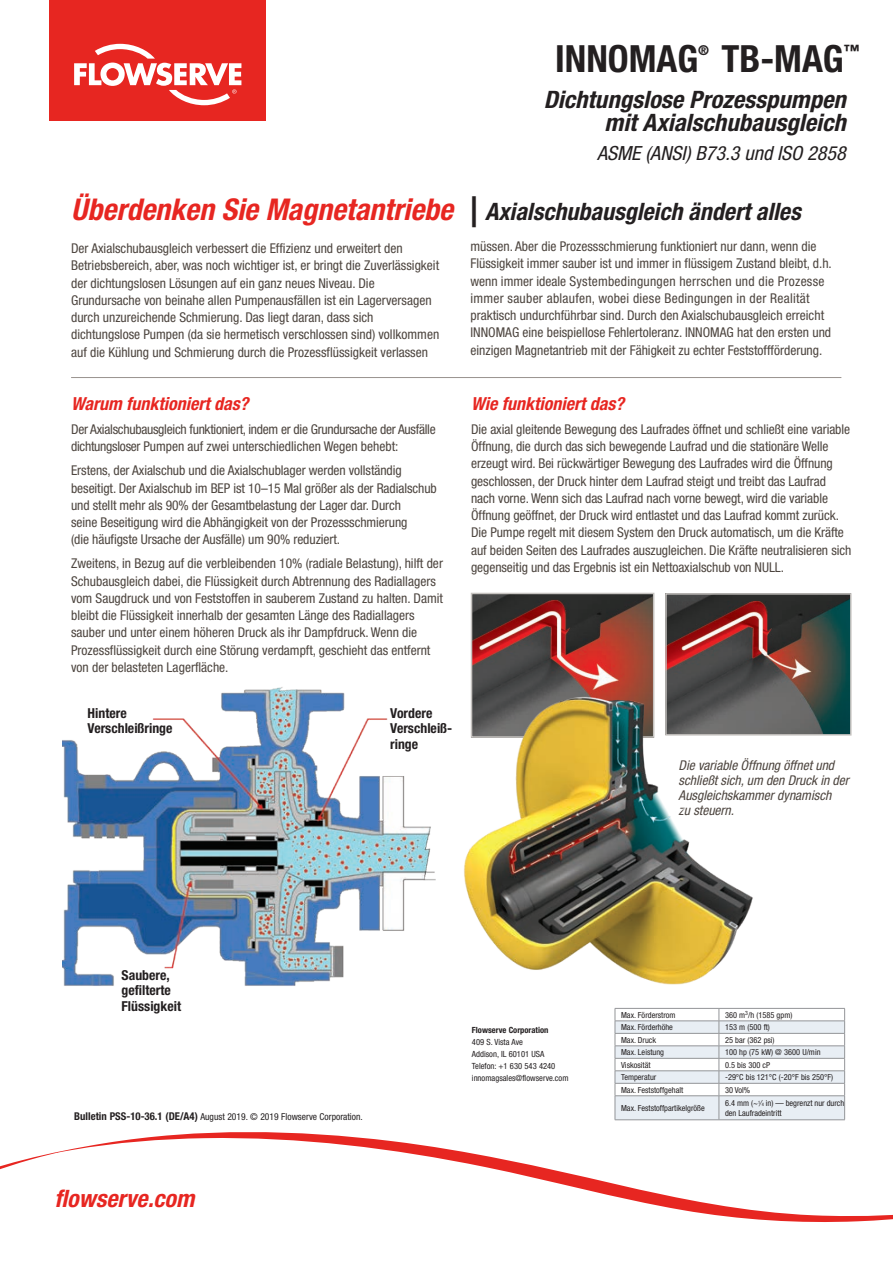
<style>
.page{position:relative;width:893px;height:1263px;background:#fff}
.page>*{position:absolute;margin:0;border:0;box-sizing:border-box;transform-origin:0 0}
.ParaStyle01-Leading{font:700 condensed 37.5px "Helvetica Neue";color:#231f20}
.ParaStyle01-Leading-2{font:italic 700 condensed 24px "Helvetica Neue";color:#231f20}
.ParaStyle11-Leading{font:italic 700 condensed 24px/22.5px "Helvetica Neue";color:#231f20;text-align:right}
.t1{font:italic 700 condensed 24px "Helvetica Neue";color:#e72621}
.ParaStyle11-Leading-2{font:italic condensed 19.5px "Helvetica Neue";color:#231f20}
.ParaStyle19-Leading{font:italic 700 condensed 18px "Helvetica Neue";color:#e72621}
.ParaStyle01-Leading-3{font:italic 700 condensed 18px "Helvetica Neue";color:#e72621}
.ParaStyle01-Leading-4{font:700 condensed 15.75px "Helvetica Neue";color:#231f20}
.PB-Body_Copy{font:700 condensed 13.8px/15.3px "Helvetica Neue";color:#231f20}
.ParaStyle01-Leading-5{font:700 condensed 13.65px "Helvetica Neue";color:#231f20}
.ParaStyle02-Leading{font:condensed 13.5px/17.2px "Helvetica Neue";color:#4d453f}
.ParaStyle20-Leading{font:condensed 13.5px/17.2px "Helvetica Neue";color:#4d453f}
.ParaStyle20-Leading-2{font:condensed 13.5px/17.2px "Helvetica Neue";letter-spacing:-.02em;color:#4d453f}
.ParaStyle21-Leading{font:italic condensed 13.5px/15px "Helvetica Neue";color:#4d453f}
.PSS-Body_Copy{font:condensed 9.6px "Helvetica Neue";color:#231f20}
.PB-Address_Text{font:condensed 8.55px "Helvetica Neue";color:#231f20}
.PB-Address_Text-2{font:700 condensed 8.55px "Helvetica Neue";color:#231f20}
.PSS-Body_Copy-2{font:condensed 8.25px "Helvetica Neue";color:#231f20}
.ParaStyle17-Leading{font:condensed 8.25px/9.3px "Helvetica Neue";color:#231f20}
.ParaStyle16-Leading{font:condensed 8.25px "Helvetica Neue";color:#231f20}
.s1{font-size:30px;color:#e72621}
.s2{font-family:"Arial";font-style:normal;font-stretch:normal;font-size:33px}
.s3{font-weight:700;font-size:10.8px}
.s4{font-size:4.65px}
</style>
<div class="page">
<svg style="left:0;top:1132px;width:892px;height:90px"></svg>
<div style="left:49px;top:0;width:217px;height:120px;background:#e72621"></div>
<svg style="left:74px;top:44px;width:167px;height:61px"></svg>
<img style="left:63px;top:687px;width:373px;height:299px">
<img style="left:473px;top:595px;width:178px;height:98px">
<div style="left:470px;top:592px;width:184px;height:145px;border:2px solid #c6c3c0"></div>
<img style="left:668px;top:596px;width:180px;height:136px">
<div style="left:665px;top:593px;width:186px;height:142px;border:2px solid #c6c3c0"></div>
<img style="left:464px;top:693px;width:308px;height:292px">
<hr style="left:71px;top:377px;width:770px;height:1px;background:#98928e">
<svg style="left:614px;top:1008px;width:231px;height:111px"></svg>
<hr style="left:614px;top:1119px;width:104px;height:1px;background:#939598">
<hr style="left:718px;top:1119px;width:126px;height:1px;background:#939598">
<p class="ParaStyle01-Leading" style="left:555px;top:36px;width:145px">INNOMAG</p>
<p class="ParaStyle01-Leading-5" style="left:698px;top:42px;width:12px">®</p>
<p class="ParaStyle01-Leading" style="left:721px;top:36px;width:124px">TB-MAG</p>
<p class="ParaStyle01-Leading-4" style="left:843px;top:41px;width:17px">™</p>
<p class="ParaStyle11-Leading" style="left:543px;top:88px;width:303px">Dichtungslose Prozesspumpen mit Axialschubausgleich</p>
<p class="ParaStyle11-Leading-2" style="left:596px;top:142px;width:250px">ASME (ANSI) B73.3 und ISO 2858</p>
<p class="ParaStyle01-Leading-2" style="left:71px;top:197px;width:730px"><span class="s1">Überdenken Sie Magnetantriebe</span> <span class="s2">|</span> Axialschubausgleich ändert alles</p>
<p class="ParaStyle02-Leading" style="left:71px;top:240px;width:369px">Der Axialschubausgleich verbessert die Effizienz und erweitert den Betriebsbereich, aber, was noch wichtiger ist, er bringt die Zuverlässigkeit der dichtungslosen Lösungen auf ein ganz neues Niveau. Die Grundursache von beinahe allen Pumpenausfällen ist ein Lagerversagen durch unzureichende Schmierung. Das liegt daran, dass sich dichtungslose Pumpen (da sie hermetisch verschlossen sind) vollkommen auf die Kühlung und Schmierung durch die Prozessflüssigkeit verlassen</p>
<p class="ParaStyle19-Leading" style="left:71px;top:393px;width:179px">Warum funktioniert das?</p>
<p class="ParaStyle20-Leading-2" style="left:71px;top:420px;width:366px">Der Axialschubausgleich funktioniert, indem er die Grundursache der Ausfälle dichtungsloser Pumpen auf zwei unterschiedlichen Wegen behebt:</p>
<p class="ParaStyle20-Leading" style="left:71px;top:462px;width:367px">Erstens, der Axialschub und die Axialschublager werden vollständig beseitigt. Der Axialschub im BEP ist 10–15 Mal größer als der Radialschub und stellt mehr als 90% der Gesamtbelastung der Lager dar. Durch<br>seine Beseitigung wird die Abhängigkeit von der Prozessschmierung<br>(die häufigste Ursache der Ausfälle) um 90% reduziert.</p>
<p class="ParaStyle20-Leading" style="left:71px;top:555px;width:373px">Zweitens, in Bezug auf die verbleibenden 10% (radiale Belastung), hilft der Schubausgleich dabei, die Flüssigkeit durch Abtrennung des Radiallagers vom Saugdruck und von Feststoffen in sauberem Zustand zu halten. Damit bleibt die Flüssigkeit innerhalb der gesamten Länge des Radiallagers sauber und unter einem höheren Druck als ihr Dampfdruck. Wenn die Prozessflüssigkeit durch eine Störung verdampft, geschieht das entfernt von der belasteten Lagerfläche.</p>
<p class="PB-Body_Copy" style="left:87px;top:705px;width:86px">Hintere<br>Verschleißringe</p>
<p class="PB-Body_Copy" style="left:390px;top:705px;width:63px">Vordere<br>Verschleiß&shy;ringe</p>
<p class="ParaStyle02-Leading" style="left:470px;top:237px;width:363px">müssen. Aber die Prozessschmierung funktioniert nur dann, wenn die Flüssigkeit immer sauber ist und immer in flüssigem Zustand bleibt, d.h. wenn immer ideale Systembedingungen herrschen und die Prozesse immer sauber ablaufen, wobei diese Bedingungen in der Realität praktisch undurchführbar sind. Durch den Axialschubausgleich erreicht INNOMAG eine beispiellose Fehlertoleranz. INNOMAG hat den ersten und einzigen Magnetantrieb mit der Fähigkeit zu echter Feststoffförderung.</p>
<p class="ParaStyle01-Leading-3" style="left:471px;top:392px;width:154px">Wie funktioniert das?</p>
<p class="ParaStyle02-Leading" style="left:471px;top:420px;width:381px">Die axial gleitende Bewegung des Laufrades öffnet und schließt eine variable Öffnung, die durch das sich bewegende Laufrad und die stationäre Welle erzeugt wird. Bei rückwärtiger Bewegung des Laufrades wird die Öffnung geschlossen, der Druck hinter dem Laufrad steigt und treibt das Laufrad nach vorne. Wenn sich das Laufrad nach vorne bewegt, wird die variable Öffnung geöffnet, der Druck wird entlastet und das Laufrad kommt zurück.<br>Die Pumpe regelt mit diesem System den Druck automatisch, um die Kräfte auf beiden Seiten des Laufrades auszugleichen. Die Kräfte neutralisieren sich gegenseitig und das Ergebnis ist ein Nettoaxialschub von NULL.</p>
<p class="ParaStyle21-Leading" style="left:678px;top:757px;width:172px">Die variable Öffnung öffnet und schließt sich, um den Druck in der<br>Ausgleichskammer dynamisch<br>zu steuern.</p>
<p class="PB-Body_Copy" style="left:121px;top:967px;width:61px">Saubere, gefilterte<br>Flüssigkeit</p>
<p class="PSS-Body_Copy" style="left:74px;top:1111px;width:290px"><span class="s3">Bulletin PSS-10-36.1 (DE/A4)</span> August 2019. © 2019 Flowserve Corporation.</p>
<p class="t1" style="left:54px;top:1183px;width:141px">flowserve.com</p>
<p class="PB-Address_Text-2" style="left:471px;top:1025px;width:78px">Flowserve Corporation</p>
<p class="PB-Address_Text" style="left:471px;top:1037px;width:52px">409 S. Vista Ave</p>
<p class="PB-Address_Text" style="left:471px;top:1049px;width:74px">Addison, IL 60101 USA</p>
<p class="PB-Address_Text" style="left:471px;top:1061px;width:85px">Telefon: +1 630 543 4240</p>
<p class="PB-Address_Text" style="left:471px;top:1073px;width:98px">innomagsales@flowserve.com</p>
<p class="PSS-Body_Copy-2" style="left:620px;top:1010px;width:56px">Max. Förderstrom</p>
<p class="PSS-Body_Copy-2" style="left:724px;top:1010px;width:69px">360 m<sup>3</sup>/h (1585 gpm)</p>
<p class="PSS-Body_Copy-2" style="left:620px;top:1022px;width:53px">Max. Förderhöhe</p>
<p class="PSS-Body_Copy-2" style="left:724px;top:1022px;width:46px">153 m (500 ft)</p>
<p class="PSS-Body_Copy-2" style="left:620px;top:1035px;width:36px">Max. Druck</p>
<p class="PSS-Body_Copy-2" style="left:724px;top:1035px;width:51px">25 bar (362 psi)</p>
<p class="PSS-Body_Copy-2" style="left:620px;top:1047px;width:45px">Max. Leistung</p>
<p class="PSS-Body_Copy-2" style="left:724px;top:1047px;width:97px">100 hp (75 kW) @ 3600 U/min</p>
<p class="PSS-Body_Copy-2" style="left:620px;top:1060px;width:31px">Viskosität</p>
<p class="PSS-Body_Copy-2" style="left:724px;top:1060px;width:47px">0.5 bis 300 cP</p>
<p class="PSS-Body_Copy-2" style="left:620px;top:1072px;width:37px">Temperatur</p>
<p class="PSS-Body_Copy-2" style="left:724px;top:1072px;width:110px">-29°C bis 121°C (-20°F bis 250°F)</p>
<p class="PSS-Body_Copy-2" style="left:620px;top:1085px;width:64px">Max. Feststoffgehalt</p>
<p class="ParaStyle16-Leading" style="left:724px;top:1085px;width:27px">30 Vol%</p>
<p class="PSS-Body_Copy-2" style="left:620px;top:1103px;width:85px">Max. Feststoffpartikelgröße</p>
<p class="ParaStyle17-Leading" style="left:724px;top:1098px;width:121px">6.4 mm (~<sup>1</sup>⁄<span class="s4">4</span> in) — begrenzt nur durch den Laufradeintritt</p>
</div>
